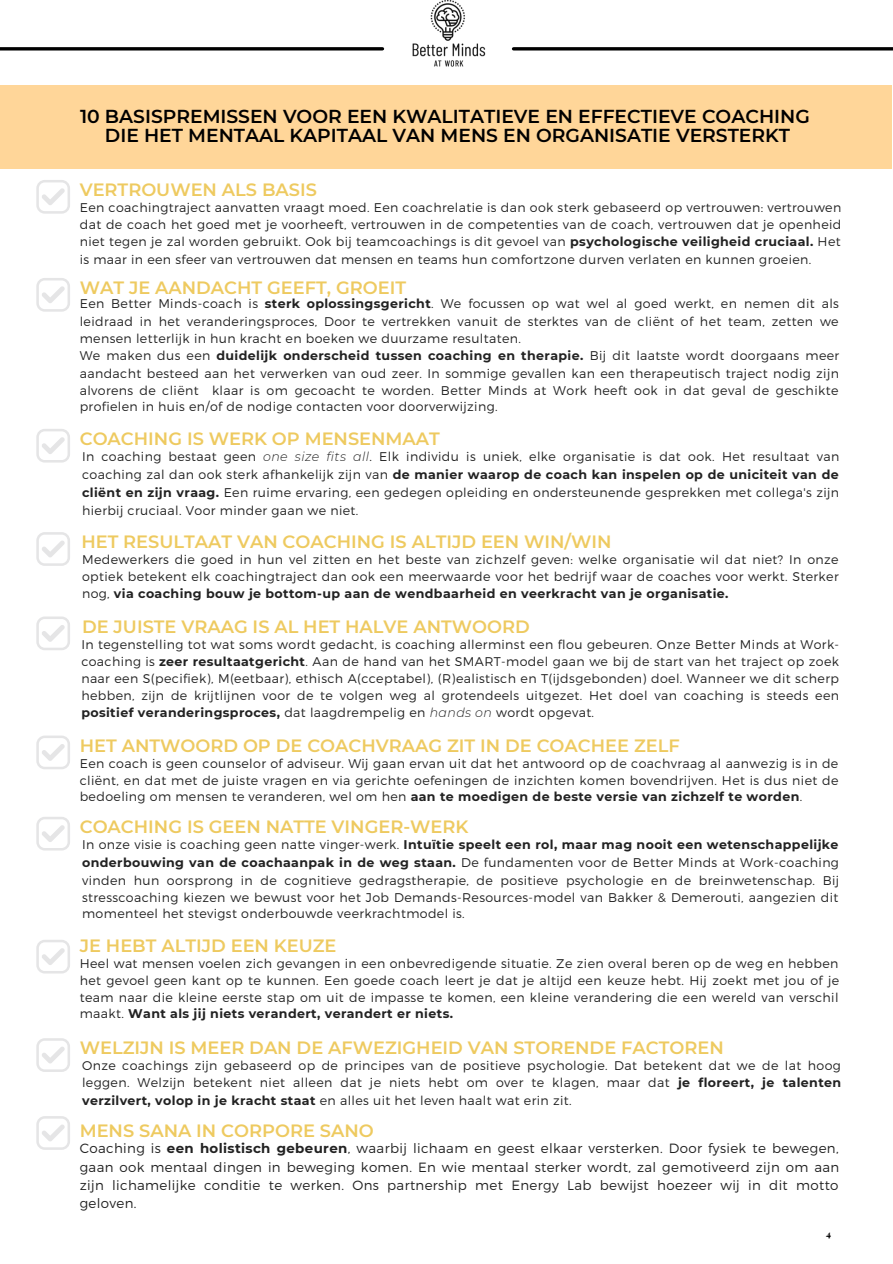
<style>
.page{position:relative;width:893px;height:1264px;background:#fff}
.page>*{position:absolute;margin:0;border:0;box-sizing:border-box;transform-origin:0 0}
.t1{font:600 18.75px/19px "Montserrat";color:#000;text-align:center}
.t2{font:600 17.85px "Montserrat";color:#eeca60}
.t3{font:300 13.35px/18.1px "Montserrat";letter-spacing:.025em;color:#222;text-align:justify}
.t4{font:300 12.6px/17.1px "Montserrat";letter-spacing:.03em;color:#222;text-align:justify}
.t5{font:900 9px "Playfair Display";color:#000}
.s1{font-weight:700}
.s2{font-style:italic}
</style>
<div class="page">
<div style="left:0;top:85px;width:891px;height:84px;background:#ffd699"></div>
<img style="left:413px;top:0;width:73px;height:66px">
<hr style="left:0;top:47px;width:382px;height:3px;background:#000">
<hr style="left:513px;top:47px;width:379px;height:3px;background:#000">
<svg style="left:36px;top:1038px;width:34px;height:33px"></svg>
<svg style="left:36px;top:1116px;width:34px;height:33px"></svg>
<svg style="left:36px;top:940px;width:34px;height:33px"></svg>
<svg style="left:36px;top:817px;width:34px;height:33px"></svg>
<svg style="left:36px;top:735px;width:34px;height:34px"></svg>
<svg style="left:36px;top:616px;width:34px;height:34px"></svg>
<svg style="left:36px;top:532px;width:34px;height:34px"></svg>
<svg style="left:36px;top:429px;width:34px;height:33px"></svg>
<svg style="left:36px;top:278px;width:34px;height:34px"></svg>
<svg style="left:36px;top:180px;width:34px;height:34px"></svg>
<h1 class="t1" style="left:80px;top:107px;width:731px">10 BASISPREMISSEN VOOR EEN KWALITATIEVE EN EFFECTIEVE COACHING<br>DIE HET MENTAAL KAPITAAL VAN MENS EN ORGANISATIE VERSTERKT</h1>
<h2 class="t2" style="left:80px;top:179px;width:239px">VERTROUWEN ALS BASIS</h2>
<p class="t4" style="left:80px;top:198px;width:763px">Een coachingtraject aanvatten vraagt moed. Een coachrelatie is dan ook sterk gebaseerd op vertrouwen: vertrouwen dat de coach het goed met je voorheeft, vertrouwen in de competenties van de coach, vertrouwen dat je openheid niet tegen je zal worden gebruikt. Ook bij teamcoachings is dit gevoel van <span class="s1">psychologische veiligheid cruciaal.</span> Het is maar in een sfeer van vertrouwen dat mensen en teams hun comfortzone durven verlaten en kunnen groeien.</p>
<h2 class="t2" style="left:80px;top:277px;width:328px">WAT JE AANDACHT GEEFT, GROEIT</h2>
<p class="t4" style="left:80px;top:295px;width:761px;text-align:left">Een Better Minds-coach is <span class="s1">sterk oplossingsgericht</span>. We focussen op wat wel al goed werkt, en nemen dit als leidraad in het veranderingsproces, Door te vertrekken vanuit de sterktes van de cliënt of het team, zetten we mensen letterlijk in hun kracht en boeken we duurzame resultaten.<br>We maken dus een <span class="s1">duidelijk onderscheid tussen coaching en therapie.</span> Bij dit laatste wordt doorgaans meer aandacht besteed aan het verwerken van oud zeer. In sommige gevallen kan een therapeutisch traject nodig zijn alvorens de cliënt klaar is om gecoacht te worden. Better Minds at Work heeft ook in dat geval de geschikte profielen in huis en/of de nodige contacten voor doorverwijzing.</p>
<h2 class="t2" style="left:80px;top:428px;width:361px">COACHING IS WERK OP MENSENMAAT</h2>
<p class="t4" style="left:82px;top:447px;width:758px;line-height:17.9px">In coaching bestaat geen <span class="s2">one size fits all</span>. Elk individu is uniek, elke organisatie is dat ook. Het resultaat van coaching zal dan ook sterk afhankelijk zijn van <span class="s1">de manier waarop de coach kan inspelen op de uniciteit van de cliënt en zijn vraag.</span> Een ruime ervaring, een gedegen opleiding en ondersteunende gesprekken met collega's zijn hierbij cruciaal. Voor minder gaan we niet.</p>
<h2 class="t2" style="left:81px;top:531px;width:531px">HET RESULTAAT VAN COACHING IS ALTIJD EEN WIN/WIN</h2>
<p class="t4" style="left:82px;top:551px;width:758px">Medewerkers die goed in hun vel zitten en het beste van zichzelf geven: welke organisatie wil dat niet? In onze optiek betekent elk coachingtraject dan ook een meerwaarde voor het bedrijf waar de coaches voor werkt. Sterker nog, <span class="s1">via coaching bouw je bottom-up aan de wendbaarheid en veerkracht van je organisatie.</span></p>
<h2 class="t2" style="left:82px;top:615px;width:449px">DE JUISTE VRAAG IS AL HET HALVE ANTWOORD</h2>
<p class="t4" style="left:81px;top:635px;width:759px">In tegenstelling tot wat soms wordt gedacht, is coaching allerminst een flou gebeuren. Onze Better Minds at Work&shy;coaching is <span class="s1">zeer resultaatgericht</span>. Aan de hand van het SMART-model gaan we bij de start van het traject op zoek naar een S(pecifiek), M(eetbaar), ethisch A(cceptabel), (R)ealistisch en T(ijdsgebonden) doel. Wanneer we dit scherp hebben, zijn de krijtlijnen voor de te volgen weg al grotendeels uitgezet. Het doel van coaching is steeds een <span class="s1">positief veranderingsproces,</span> dat laagdrempelig en <span class="s2">hands on</span> wordt opgevat.</p>
<p class="t4" style="left:80px;top:754px;width:760px">Een coach is geen counselor of adviseur. Wij gaan ervan uit dat het antwoord op de coachvraag al aanwezig is in de cliënt, en dat met de juiste vragen en via gerichte oefeningen de inzichten komen bovendrijven. Het is dus niet de bedoeling om mensen te veranderen, wel om hen <span class="s1">aan te moedigen de beste versie van zichzelf te worden</span>.</p>
<h2 class="t2" style="left:80px;top:815px;width:390px">COACHING IS GEEN NATTE VINGER-WERK</h2>
<h2 class="t2" style="left:80px;top:734px;width:601px">HET ANTWOORD OP DE COACHVRAAG ZIT IN DE COACHEE ZELF</h2>
<p class="t4" style="left:82px;top:835px;width:758px">In onze visie is coaching geen natte vinger-werk. <span class="s1">Intuïtie speelt een rol, maar mag nooit een wetenschappelijke onderbouwing van de coachaanpak in de weg staan.</span> De fundamenten voor de Better Minds at Work-coaching vinden hun oorsprong in de cognitieve gedragstherapie, de positieve psychologie en de breinwetenschap. Bij stresscoaching kiezen we bewust voor het Job Demands-Resources-model van Bakker &amp; Demerouti, aangezien dit momenteel het stevigst onderbouwde veerkrachtmodel is.</p>
<h2 class="t2" style="left:80px;top:934px;width:258px">JE HEBT ALTIJD EEN KEUZE</h2>
<p class="t4" style="left:80px;top:954px;width:760px">Heel wat mensen voelen zich gevangen in een onbevredigende situatie. Ze zien overal beren op de weg en hebben het gevoel geen kant op te kunnen. Een goede coach leert je dat je altijd een keuze hebt. Hij zoekt met jou of je team naar die kleine eerste stap om uit de impasse te komen, een kleine verandering die een wereld van verschil maakt. <span class="s1">Want als jij niets verandert, verandert er niets.</span></p>
<h2 class="t2" style="left:80px;top:1037px;width:645px">WELZIJN IS MEER DAN DE AFWEZIGHEID VAN STORENDE FACTOREN</h2>
<p class="t4" style="left:82px;top:1056px;width:760px">Onze coachings zijn gebaseerd op de principes van de positieve psychologie. Dat betekent dat we de lat hoog leggen. Welzijn betekent niet alleen dat je niets hebt om over te klagen, maar dat <span class="s1">je floreert, je talenten verzilvert, volop in je kracht staat</span> en alles uit het leven haalt wat erin zit.</p>
<h2 class="t2" style="left:80px;top:1119px;width:295px">MENS SANA IN CORPORE SANO</h2>
<p class="t3" style="left:80px;top:1138px;width:761px">Coaching is <span class="s1">een holistisch gebeuren</span>, waarbij lichaam en geest elkaar versterken. Door fysiek te bewegen, gaan ook mentaal dingen in beweging komen. En wie mentaal sterker wordt, zal gemotiveerd zijn om aan zijn lichamelijke conditie te werken. Ons partnership met Energy Lab bewijst hoezeer wij in dit motto geloven.</p>
<p class="t5" style="left:826px;top:1226px;width:6px">4</p>
</div>
